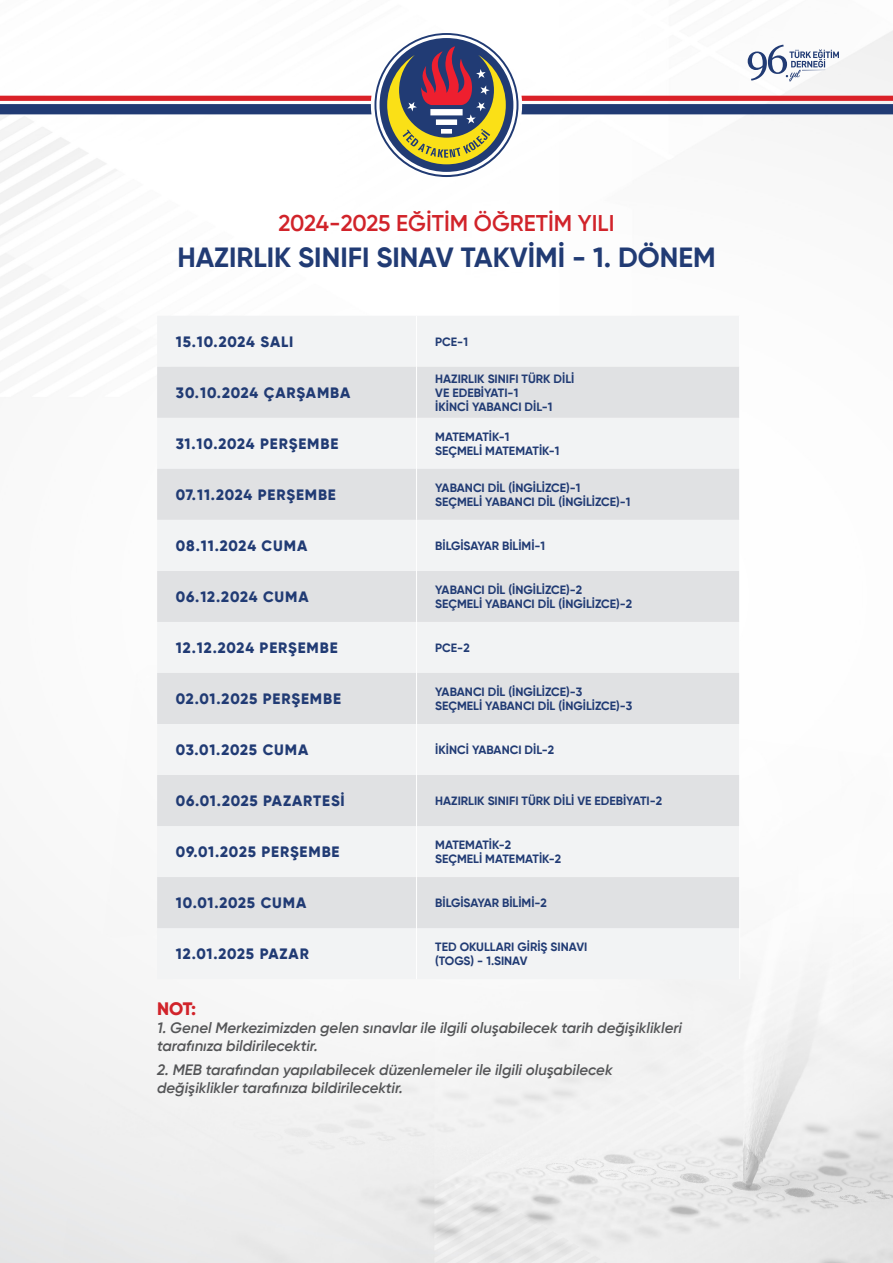
<style>
.page{position:relative;width:893px;height:1263px;background:#fff}
.page>*{position:absolute;margin:0;border:0;box-sizing:border-box;transform-origin:0 0}
.t1{font:700 27.75px "Gilroy";color:#213b74}
.t2{font:600 22.65px "Gilroy";color:#d1232a}
.t3{font:800 18px "Gilroy";color:#d1232a}
.t4{font:800 15px "Gilroy";letter-spacing:.055em;color:#213b74}
.t5{font:italic 600 15px/18px "Gilroy";color:#545557}
.t6{font:700 12px "Gilroy";color:#213b74}
</style>
<div class="page">
<img style="left:0;top:31px;width:893px;height:1232px">
<svg style="left:0;top:35px;width:893px;height:140px"></svg>
<div style="left:157px;top:316px;width:582px;height:663px;background:#f2f3f4"></div>
<svg style="left:157px;top:367px;width:582px;height:561px;fill:#e0e1e3"></svg>
<div style="left:157px;top:520px;width:582px;height:51px;background:#f2f3f4"></div>
<hr style="left:416px;top:316px;width:1px;height:51px;background:#fff">
<hr style="left:739px;top:316px;width:1px;height:51px;background:#fff">
<hr style="left:416px;top:367px;width:1px;height:51px;background:#fff">
<hr style="left:739px;top:367px;width:1px;height:51px;background:#fff">
<hr style="left:416px;top:418px;width:1px;height:51px;background:#fff">
<hr style="left:739px;top:418px;width:1px;height:51px;background:#fff">
<hr style="left:416px;top:469px;width:1px;height:51px;background:#fff">
<hr style="left:739px;top:469px;width:1px;height:51px;background:#fff">
<hr style="left:416px;top:520px;width:1px;height:51px;background:#fff">
<hr style="left:739px;top:520px;width:1px;height:51px;background:#fff">
<hr style="left:416px;top:571px;width:1px;height:51px;background:#fff">
<hr style="left:739px;top:571px;width:1px;height:51px;background:#fff">
<hr style="left:416px;top:622px;width:1px;height:51px;background:#fff">
<hr style="left:739px;top:622px;width:1px;height:51px;background:#fff">
<hr style="left:416px;top:673px;width:1px;height:51px;background:#fff">
<hr style="left:739px;top:673px;width:1px;height:51px;background:#fff">
<hr style="left:416px;top:724px;width:1px;height:51px;background:#fff">
<hr style="left:739px;top:724px;width:1px;height:51px;background:#fff">
<hr style="left:416px;top:775px;width:1px;height:51px;background:#fff">
<hr style="left:739px;top:775px;width:1px;height:51px;background:#fff">
<hr style="left:416px;top:826px;width:1px;height:51px;background:#fff">
<hr style="left:739px;top:826px;width:1px;height:51px;background:#fff">
<hr style="left:416px;top:877px;width:1px;height:51px;background:#fff">
<hr style="left:739px;top:877px;width:1px;height:51px;background:#fff">
<hr style="left:416px;top:928px;width:1px;height:51px;background:#fff">
<hr style="left:739px;top:928px;width:1px;height:51px;background:#fff">
<p class="t2" style="left:279px;top:209px;width:337px">2024-2025 EĞİTİM ÖĞRETİM YILI</p>
<p class="t1" style="left:177px;top:240px;width:540px">HAZIRLIK SINIFI SINAV TAKVİMİ - 1. DÖNEM</p>
<p class="t4" style="left:176px;top:332px;width:119px">15.10.2024 SALI</p>
<p class="t6" style="left:435px;top:334px;width:34px">PCE-1</p>
<p class="t4" style="left:176px;top:383px;width:176px">30.10.2024 ÇARŞAMBA</p>
<p class="t6" style="left:435px;top:371px;width:141px">HAZIRLIK SINIFI TÜRK DİLİ</p>
<p class="t6" style="left:435px;top:385px;width:85px">VE EDEBİYATI-1</p>
<p class="t6" style="left:435px;top:400px;width:119px">İKİNCİ YABANCI DİL-1</p>
<p class="t4" style="left:176px;top:434px;width:164px">31.10.2024 PERŞEMBE</p>
<p class="t4" style="left:176px;top:485px;width:162px">07.11.2024 PERŞEMBE</p>
<p class="t6" style="left:435px;top:429px;width:76px">MATEMATİK-1</p>
<p class="t6" style="left:435px;top:443px;width:126px">SEÇMELİ MATEMATİK-1</p>
<p class="t6" style="left:435px;top:480px;width:147px">YABANCI DİL (İNGİLİZCE)-1</p>
<p class="t6" style="left:435px;top:494px;width:197px">SEÇMELİ YABANCI DİL (İNGİLİZCE)-1</p>
<p class="t4" style="left:176px;top:536px;width:133px">08.11.2024 CUMA</p>
<p class="t6" style="left:435px;top:538px;width:111px">BİLGİSAYAR BİLİMİ-1</p>
<p class="t4" style="left:176px;top:587px;width:134px">06.12.2024 CUMA</p>
<p class="t6" style="left:435px;top:582px;width:148px">YABANCI DİL (İNGİLİZCE)-2</p>
<p class="t6" style="left:435px;top:596px;width:198px">SEÇMELİ YABANCI DİL (İNGİLİZCE)-2</p>
<p class="t4" style="left:176px;top:638px;width:163px">12.12.2024 PERŞEMBE</p>
<p class="t6" style="left:435px;top:640px;width:36px">PCE-2</p>
<p class="t4" style="left:176px;top:689px;width:167px">02.01.2025 PERŞEMBE</p>
<p class="t6" style="left:435px;top:684px;width:149px">YABANCI DİL (İNGİLİZCE)-3</p>
<p class="t6" style="left:435px;top:699px;width:199px">SEÇMELİ YABANCI DİL (İNGİLİZCE)-3</p>
<p class="t4" style="left:176px;top:741px;width:134px">03.01.2025 CUMA</p>
<p class="t6" style="left:435px;top:742px;width:120px">İKİNCİ YABANCI DİL-2</p>
<p class="t4" style="left:176px;top:792px;width:170px">06.01.2025 PAZARTESİ</p>
<p class="t6" style="left:435px;top:793px;width:228px">HAZIRLIK SINIFI TÜRK DİLİ VE EDEBİYATI-2</p>
<p class="t4" style="left:176px;top:843px;width:165px">09.01.2025 PERŞEMBE</p>
<p class="t6" style="left:435px;top:837px;width:77px">MATEMATİK-2</p>
<p class="t6" style="left:435px;top:852px;width:127px">SEÇMELİ MATEMATİK-2</p>
<p class="t4" style="left:176px;top:894px;width:132px">10.01.2025 CUMA</p>
<p class="t6" style="left:435px;top:895px;width:113px">BİLGİSAYAR BİLİMİ-2</p>
<p class="t4" style="left:176px;top:945px;width:135px">12.01.2025 PAZAR</p>
<p class="t6" style="left:435px;top:939px;width:154px">TED OKULLARI GİRİŞ SINAVI</p>
<p class="t6" style="left:435px;top:954px;width:94px">(TOGS) - 1.SINAV</p>
<p class="t3" style="left:157px;top:998px;width:41px">NOT:</p>
<p class="t5" style="left:157px;top:1019px;width:526px">1. Genel Merkezimizden gelen sınavlar ile ilgili oluşabilecek tarih değişiklikleri tarafınıza bildirilecektir.</p>
<p class="t5" style="left:157px;top:1061px;width:457px">2. MEB tarafından yapılabilecek düzenlemeler ile ilgili oluşabilecek değişiklikler tarafınıza bildirilecektir.</p>
</div>
